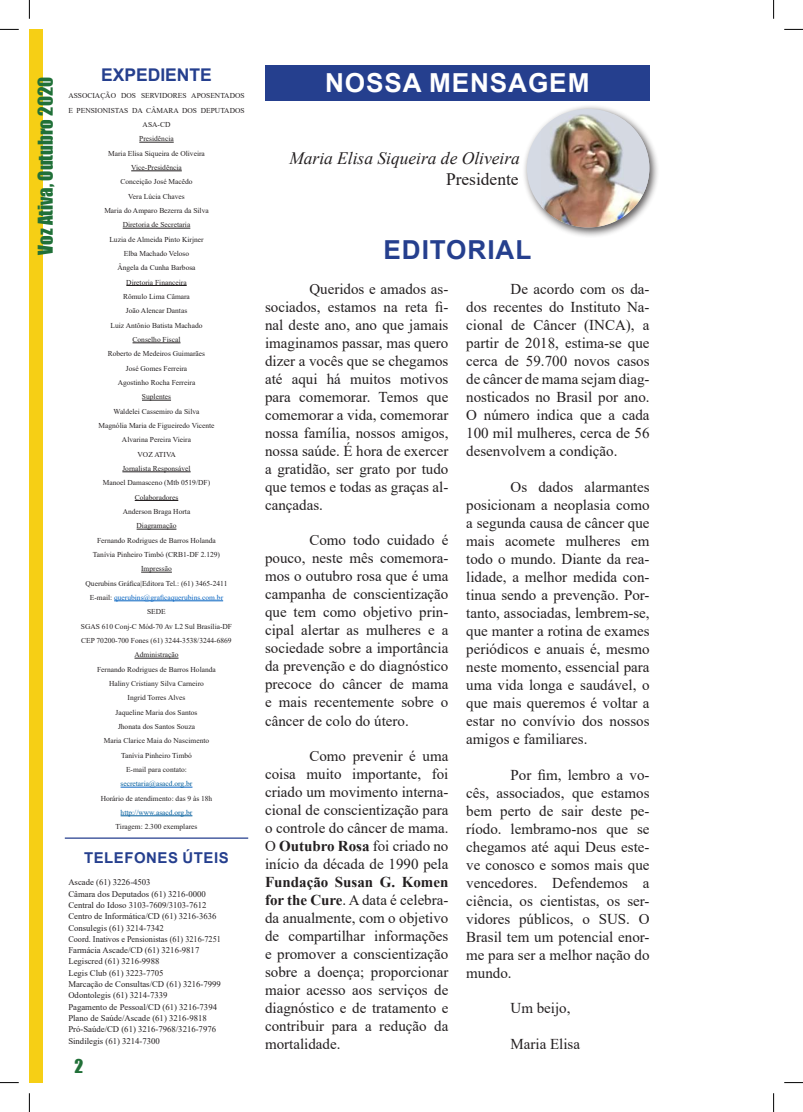
<style>
.page{position:relative;width:803px;height:1112px;background:#fff}
.page>*{position:absolute;margin:0;border:0;box-sizing:border-box;transform-origin:0 0}
.t1{font:700 26.12px "Arial";letter-spacing:.035em;color:#fff}
.t2{font:700 26.12px "Arial";letter-spacing:.035em;color:#253f8e}
.t3{font:18.75px "Impact";color:#207038}
.t4{font:700 17.5px "Arial";color:#253f8e}
.t5{font:17.5px "Impact";color:#217038}
.t6{font:italic 17.38px "Times New Roman";color:#231f20}
.t7{font:17.38px "Times New Roman";color:#231f20}
.t8{font:15px/18px "Times New Roman";color:#231f20;text-align:justify}
.t9{font:700 15px "Arial";letter-spacing:.035em;color:#253f8e}
.t10{font:8.75px/11.2px "Times New Roman";color:#231f20}
.t11{font:7.5px/14.4px "Times New Roman";color:#231f20;text-align:center}
.t12{font:7.5px "Times New Roman";color:#005d9c}
.s1{color:#0563c1}
.s2{font-weight:700}
</style>
<div class="page">
<div style="left:29px;top:29px;width:14px;height:1053px;background:#f6cf15"></div>
<hr style="left:139px;top:142px;width:35px;height:1px;background:#231f20">
<hr style="left:131px;top:170px;width:51px;height:1px;background:#231f20">
<hr style="left:123px;top:228px;width:67px;height:1px;background:#231f20">
<hr style="left:126px;top:285px;width:61px;height:1px;background:#231f20">
<hr style="left:133px;top:342px;width:47px;height:1px;background:#231f20">
<svg style="left:142px;top:400px;width:29px;height:1px"></svg>
<hr style="left:122px;top:471px;width:69px;height:1px;background:#231f20">
<hr style="left:135px;top:500px;width:43px;height:1px;background:#231f20">
<hr style="left:137px;top:529px;width:39px;height:1px;background:#231f20">
<hr style="left:141px;top:571px;width:31px;height:1px;background:#231f20">
<hr style="left:114px;top:600px;width:109px;height:1px;background:#0563c1">
<hr style="left:135px;top:657px;width:43px;height:1px;background:#231f20">
<hr style="left:121px;top:786px;width:71px;height:1px;background:#0563c1">
<hr style="left:121px;top:815px;width:71px;height:1px;background:#005d9c">
<div style="left:265px;top:65px;width:384px;height:35px;background:#253f8e"></div>
<hr style="left:65px;top:837px;width:183px;height:1px;background:#253f8e">
<div style="left:522px;top:104px;width:137px;height:134px;background:#231f20;opacity:.75"></div>
<div style="left:527px;top:109px;width:122px;height:118px;background:#d5dae4;border-radius:50%"></div>
<img style="left:541px;top:114px;width:108px;height:113px">
<svg style="left:0;top:29px;width:19px;height:1px"></svg>
<svg style="left:784px;top:29px;width:19px;height:1px"></svg>
<svg style="left:0;top:1082px;width:19px;height:1px"></svg>
<svg style="left:784px;top:1082px;width:19px;height:1px"></svg>
<svg style="left:29px;top:0;width:1px;height:19px"></svg>
<svg style="left:29px;top:1093px;width:1px;height:18px"></svg>
<svg style="left:773px;top:0;width:1px;height:19px"></svg>
<svg style="left:773px;top:1093px;width:1px;height:18px"></svg>
<p class="t3" style="left:31px;top:254px;width:179px;rotate:-90deg">Voz Ativa, Outubro 2020</p>
<p class="t4" style="left:101px;top:63px;width:112px">EXPEDIENTE</p>
<p class="t11" style="left:68px;top:88px;width:178px">ASSOCIAÇÃO DOS SERVIDORES APOSENTADOS<br>E PENSIONISTAS DA CÂMARA DOS DEPUTADOS<br>ASA-CD<br>Presidência<br>Maria Elisa Siqueira de Oliveira<br>Vice-Presidência<br>Conceição José Macêdo<br>Vera Lúcia Chaves<br>Maria do Amparo Bezerra da Silva<br>Diretoria de Secretaria<br>Luzia de Almeida Pinto Kirjner<br>Elba Machado Veloso<br>Ângela da Cunha Barbosa<br>Diretoria Financeira<br>Rômulo Lima Câmara<br>João Alencar Dantas<br>Luiz Antônio Batista Machado<br>Conselho Fiscal<br>Roberto de Medeiros Guimarães<br>José Gomes Ferreira<br>Agostinho Rocha Ferreira<br>Suplentes<br>Waldelei Cassemiro da Silva<br>Magnólia Maria de Figueiredo Vicente<br>Alvarina Pereira Vieira<br>VOZ ATIVA<br>Jornalista Responsável<br>Manoel Damasceno (Mtb 0519/DF)<br>Colaboradores<br>Anderson Braga Horta<br>Diagramação<br>Fernando Rodrigues de Barros Holanda<br>Tanívia Pinheiro Timbó (CRB1-DF 2.129)<br>Impressão<br>Querubins Gráfica|Editora Tel.: (61) 3465-2411<br>E-mail: <span class="s1">querubins@graficaquerubins.com.br<br></span>SEDE<br>SGAS 610 Conj-C Mód-70 Av L2 Sul Brasília-DF<br>CEP 70200-700 Fones (61) 3244-3538/3244-6869<br>Administração<br>Fernando Rodrigues de Barros Holanda<br>Haliny Cristiany Silva Carneiro<br>Ingrid Torres Alves<br>Jaqueline Maria dos Santos<br>Jhonata dos Santos Souza<br>Maria Clarice Maia do Nascimento<br>Tanívia Pinheiro Timbó<br>E-mail para contato:</p>
<p class="t12" style="left:121px;top:778px;width:73px">secretaria@asacd.org.br</p>
<p class="t11" style="left:101px;top:790px;width:113px">Horário de atendimento: das 9 às 18h</p>
<p class="t12" style="left:121px;top:807px;width:73px">http://www.asacd.org.br</p>
<p class="t11" style="left:116px;top:819px;width:83px">Tiragem: 2.300 exemplares</p>
<p class="t9" style="left:84px;top:846px;width:146px">TELEFONES ÚTEIS</p>
<p class="t10" style="left:68px;top:876px;width:154px">Ascade (61) 3226-4503<br>Câmara dos Deputados (61) 3216-0000<br>Central do Idoso 3103-7609/3103-7612<br>Centro de Informática/CD (61) 3216-3636<br>Consulegis (61) 3214-7342<br>Coord. Inativos e Pensionistas (61) 3216-7251<br>Farmácia Ascade/CD (61) 3216-9817<br>Legiscred (61) 3216-9988<br>Legis Club (61) 3223-7705<br>Marcação de Consultas/CD (61) 3216-7999<br>Odontolegis (61) 3214-7339<br>Pagamento de Pessoal/CD (61) 3216-7394<br>Plano de Saúde/Ascade (61) 3216-9818<br>Pró-Saúde/CD (61) 3216-7968/3216-7976<br>Sindilegis (61) 3214-7300</p>
<p class="t5" style="left:75px;top:1051px;width:10px">2</p>
<h1 class="t1" style="left:325px;top:64px;width:266px">NOSSA MENSAGEM</h1>
<p class="t6" style="left:289px;top:146px;width:232px">Maria Elisa Siqueira de Oliveira</p>
<p class="t7" style="left:446px;top:166px;width:74px">Presidente</p>
<h1 class="t2" style="left:383px;top:231px;width:149px">EDITORIAL</h1>
<p class="t8" style="left:265px;top:279px;width:185px;text-indent:44px">Queridos e amados as&shy;sociados, estamos na reta fi&shy;nal deste ano, ano que jamais imaginamos passar, mas quero dizer a vocês que se chegamos até aqui há muitos motivos para comemorar. Temos que comemorar a vida, comemorar nossa família, nossos amigos, nossa saúde. É hora de exercer a gratidão, ser grato por tudo que temos e todas as graças al&shy;cançadas.</p>
<p class="t8" style="left:265px;top:530px;width:185px;text-indent:44px">Como todo cuidado é pouco, neste mês comemora&shy;mos o outubro rosa que é uma campanha de conscientização que tem como objetivo prin&shy;cipal alertar as mulheres e a sociedade sobre a importância da prevenção e do diagnóstico precoce do câncer de mama e mais recentemente sobre o câncer de colo do útero.</p>
<p class="t8" style="left:265px;top:746px;width:185px;text-indent:44px">Como prevenir é uma coisa muito importante, foi criado um movimento interna&shy;cional de conscientização para o controle do câncer de mama.<br>O <span class="s2">Outubro Rosa</span> foi criado no início da década de 1990 pela</p>
<p class="t8" style="left:265px;top:872px;width:185px"><span class="s2">Fundação Susan G. Komen for the Cure</span>. A data é celebra&shy;da anualmente, com o objetivo de compartilhar informações e promover a conscientização sobre a doença; proporcionar maior acesso aos serviços de diagnóstico e de tratamento e contribuir para a redução da mortalidade.</p>
<p class="t8" style="left:466px;top:279px;width:185px;text-indent:44px">De acordo com os da&shy;dos recentes do Instituto Na&shy;cional de Câncer (INCA), a partir de 2018, estima-se que cerca de 59.700 novos casos de câncer de mama sejam diag&shy;nosticados no Brasil por ano.<br>O número indica que a cada 100 mil mulheres, cerca de 56 desenvolvem a condição.</p>
<p class="t8" style="left:466px;top:477px;width:185px;text-indent:44px">Os dados alarmantes posicionam a neoplasia como a segunda causa de câncer que mais acomete mulheres em todo o mundo. Diante da rea&shy;lidade, a melhor medida con&shy;tinua sendo a prevenção. Por&shy;tanto, associadas, lembrem-se, que manter a rotina de exames periódicos e anuais é, mesmo neste momento, essencial para uma vida longa e saudável, o que mais queremos é voltar a estar no convívio dos nossos amigos e familiares.</p>
<p class="t8" style="left:466px;top:764px;width:185px;text-indent:44px">Por fim, lembro a vo&shy;cês, associados, que estamos bem perto de sair deste pe&shy;ríodo. lembramo-nos que se chegamos até aqui Deus este&shy;ve conosco e somos mais que vencedores. Defendemos a ciência, os cientistas, os ser&shy;vidores públicos, o SUS. O Brasil tem um potencial enor&shy;me para ser a melhor nação do mundo.</p>
<p class="t8" style="left:510px;top:998px;width:61px">Um beijo,</p>
<p class="t8" style="left:510px;top:1034px;width:71px">Maria Elisa</p>
</div>
